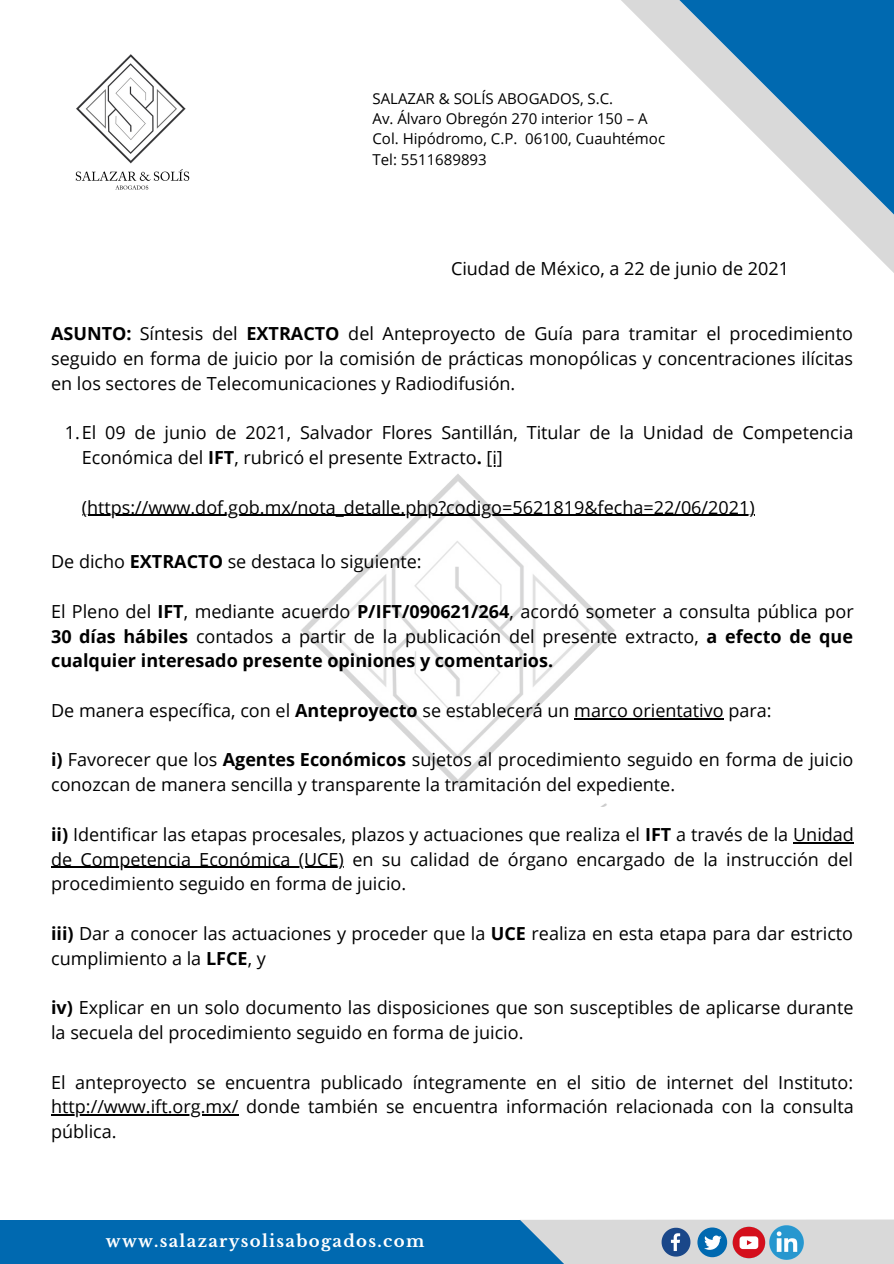
<style>
.page{position:relative;width:894px;height:1264px;background:#fff}
.page>*{position:absolute;margin:0;border:0;box-sizing:border-box;transform-origin:0 0}
.t1{font:18px/24.8px "Open Sans";color:#000;text-align:justify}
.t2{font:700 16.5px "Libre Baskerville";letter-spacing:.08em;color:#fff}
.t3{font:15px "Open Sans";color:#000}
.s1{font-weight:700}
</style>
<div class="page">
<div style="left:0;top:1219px;width:758px;height:44px;background:#0069b0"></div>
<svg style="left:520px;top:1219px;width:373px;height:44px;background:#c8d0d6"></svg>
<svg style="left:621px;top:0;width:272px;height:272px"></svg>
<svg style="left:679px;top:0;width:214px;height:215px"></svg>
<img style="left:75px;top:54px;width:115px;height:136px">
<img style="left:167px;top:466px;width:583px;height:340px">
<hr style="left:574px;top:718px;width:149px;height:1px;background:#000">
<hr style="left:793px;top:842px;width:60px;height:1px;background:#000">
<hr style="left:51px;top:866px;width:293px;height:1px;background:#000">
<hr style="left:51px;top:1114px;width:187px;height:1px;background:#000">
<svg style="left:661px;top:1227px;width:29px;height:29px"></svg>
<div style="left:697px;top:1227px;width:30px;height:30px;background:#0069b0;border-radius:50%"></div>
<svg style="left:704px;top:1235px;width:17px;height:14px"></svg>
<img style="left:763px;top:1219px;width:46px;height:44px">
<img style="left:732px;top:1226px;width:33px;height:32px">
<hr style="left:82px;top:515px;width:672px;height:1px;background:#000">
<p class="t3" style="left:372px;top:88px;width:242px">SALAZAR &amp; SOLÍS ABOGADOS, S.C.</p>
<p class="t3" style="left:372px;top:108px;width:276px">Av. Álvaro Obregón 270 interior 150 – A</p>
<p class="t3" style="left:372px;top:128px;width:294px">Col. Hipódromo, C.P. 06100, Cuauhtémoc</p>
<p class="t3" style="left:372px;top:148px;width:116px">Tel: 5511689893</p>
<p class="t1" style="left:451px;top:255px;width:339px">Ciudad de México, a 22 de junio de 2021</p>
<p class="t1" style="left:51px;top:321px;width:803px"><span class="s1">ASUNTO:</span> Síntesis del <span class="s1">EXTRACTO</span> del Anteproyecto de Guía para tramitar el procedimiento seguido en forma de juicio por la comisión de prácticas monopólicas y concentraciones ilícitas en los sectores de Telecomunicaciones y Radiodifusión.</p>
<p class="t1" style="left:82px;top:420px;width:773px;text-indent:-17px">1.El 09 de junio de 2021, Salvador Flores Santillán, Titular de la Unidad de Competencia<br>Económica del <span class="s1">IFT</span>, rubricó el presente Extracto<span class="s1">.</span> [i]</p>
<p class="t1" style="left:82px;top:494px;width:674px">(https://www.dof.gob.mx/nota_detalle.php?codigo=5621819&amp;fecha=22/06/2021)</p>
<p class="t1" style="left:51px;top:549px;width:372px">De dicho <span class="s1">EXTRACTO</span> se destaca lo siguiente:</p>
<p class="t1" style="left:51px;top:598px;width:804px">El Pleno del <span class="s1">IFT</span>, mediante acuerdo <span class="s1">P/IFT/090621/264</span>, acordó someter a consulta pública por <span class="s1">30 días hábiles</span> contados a partir de la publicación del presente extracto, <span class="s1">a efecto de que cualquier interesado presente opiniones y comentarios.</span></p>
<p class="t1" style="left:51px;top:697px;width:722px">De manera específica, con el <span class="s1">Anteproyecto</span> se establecerá un marco orientativo para:</p>
<p class="t1" style="left:51px;top:747px;width:803px"><span class="s1">i)</span> Favorecer que los <span class="s1">Agentes Económicos</span> sujetos al procedimiento seguido en forma de juicio conozcan de manera sencilla y transparente la tramitación del expediente.</p>
<p class="t1" style="left:51px;top:821px;width:804px"><span class="s1">ii)</span> Identificar las etapas procesales, plazos y actuaciones que realiza el <span class="s1">IFT</span> a través de la Unidad de Competencia Económica (UCE) en su calidad de órgano encargado de la instrucción del procedimiento seguido en forma de juicio.</p>
<p class="t1" style="left:51px;top:920px;width:803px"><span class="s1">iii)</span> Dar a conocer las actuaciones y proceder que la <span class="s1">UCE</span> realiza en esta etapa para dar estricto cumplimiento a la <span class="s1">LFCE</span>, y</p>
<p class="t1" style="left:51px;top:994px;width:803px"><span class="s1">iv)</span> Explicar en un solo documento las disposiciones que son susceptibles de aplicarse durante la secuela del procedimiento seguido en forma de juicio.</p>
<p class="t1" style="left:51px;top:1069px;width:804px">El anteproyecto se encuentra publicado íntegramente en el sitio de internet del Instituto: http://www.ift.org.mx/ donde también se encuentra información relacionada con la consulta pública.</p>
<p class="t2" style="left:106px;top:1230px;width:320px">www.salazarysolisabogados.com</p>
</div>
